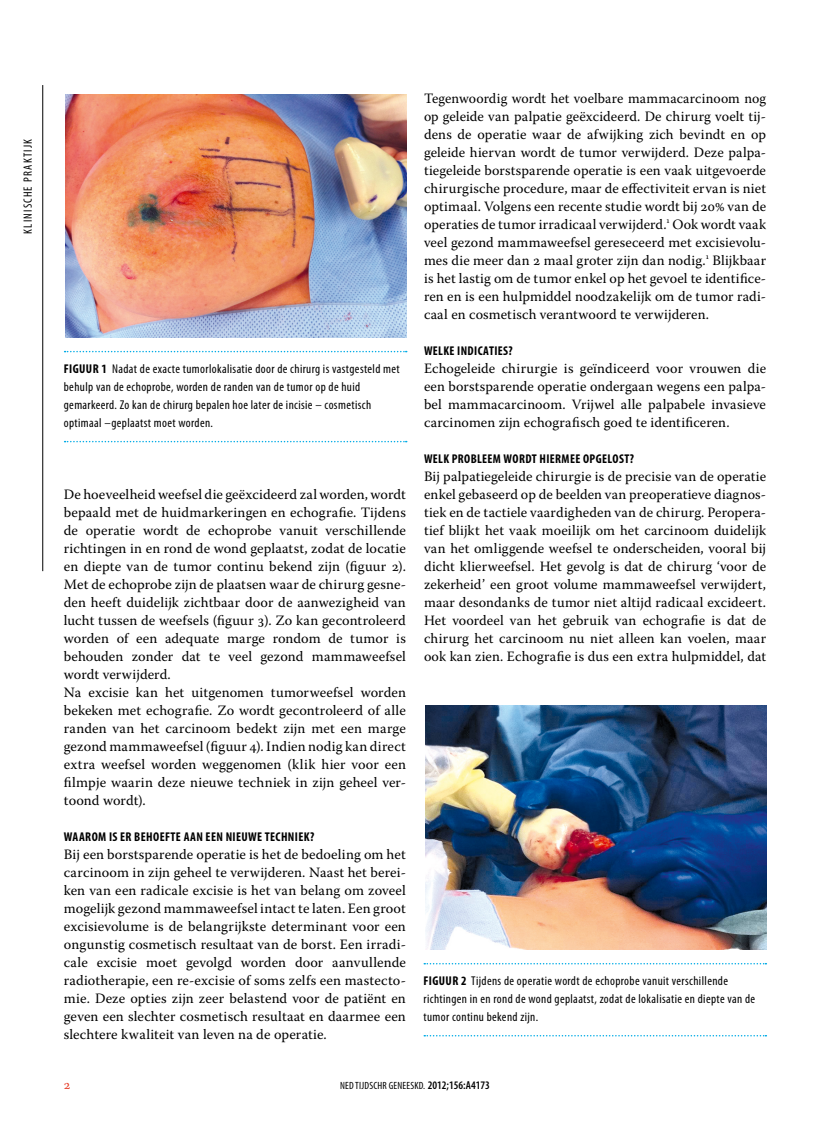
<style>
.page{position:relative;width:830px;height:1127px;background:#fff}
.page>*{position:absolute;margin:0;border:0;box-sizing:border-box;transform-origin:0 0}
.t1{font:14.25px/18px "Warnock Pro";letter-spacing:.005em;color:#000;text-align:justify}
.t2{font:13.5px "Warnock Pro";color:#e6402c}
.t3{font:condensed 12.75px/18px "Myriad Pro";letter-spacing:.03em;color:#000}
.t4{font:700 condensed 12.75px "Myriad Pro";letter-spacing:.03em;color:#000}
.t5{font:condensed 12px "Myriad Pro";letter-spacing:.1em;color:#000}
.t6{font:condensed 10.5px "Myriad Pro";letter-spacing:.02em;color:#000}
.s1{font-weight:700}
.s2{font-weight:600;font-size:11.55px}
</style>
<div class="page">
<hr style="left:42px;top:85px;width:1px;height:486px;background:#000">
<svg style="left:65px;top:351px;width:341px;height:1px"></svg>
<svg style="left:65px;top:441px;width:341px;height:1px"></svg>
<img style="left:66px;top:94px;width:340px;height:243px">
<svg style="left:424px;top:963px;width:342px;height:1px"></svg>
<svg style="left:424px;top:1035px;width:342px;height:1px"></svg>
<img style="left:425px;top:705px;width:340px;height:244px">
<p class="t5" style="left:21px;top:234px;width:96px;rotate:-90deg">KLINISCHE PRAKTIJK</p>
<p class="t3" style="left:64px;top:360px;width:337px;text-indent:38px"><span class="s1">1</span> Nadat de exacte tumorlokalisatie door de chirurg is vastgesteld met behulp van de echoprobe, worden de randen van de tumor op de huid gemarkeerd. Zo kan de chirurg bepalen hoe later de incisie – cosmetisch optimaal –geplaatst moet worden.</p>
<p class="t4" style="left:64px;top:362px;width:7px">FIGUUR</p>
<p class="t1" style="left:64px;top:485px;width:343px;text-align:left">De hoeveelheid weefsel die geëxcideerd zal worden, wordt bepaald met de huidmarkeringen en echografie. Tijdens de operatie wordt de echoprobe vanuit verschillende richtingen in en rond de wond geplaatst, zodat de locatie en diepte van de tumor continu bekend zijn (figuur 2).<br>Met de echoprobe zijn de plaatsen waar de chirurg gesne&shy;den heeft duidelijk zichtbaar door de aanwezigheid van lucht tussen de weefsels (figuur 3). Zo kan gecontroleerd worden of een adequate marge rondom de tumor is behouden zonder dat te veel gezond mammaweefsel wordt verwijderd.<br>Na excisie kan het uitgenomen tumorweefsel worden bekeken met echografie. Zo wordt gecontroleerd of alle randen van het carcinoom bedekt zijn met een marge gezond mammaweefsel (figuur 4). Indien nodig kan direct extra weefsel worden weggenomen (klik hier voor een filmpje waarin deze nieuwe techniek in zijn geheel ver&shy;toond wordt).</p>
<p class="t4" style="left:64px;top:830px;width:252px">WAAROM IS ER BEHOEFTE AAN EEN NIEUWE TECHNIEK?</p>
<p class="t1" style="left:64px;top:845px;width:343px">Bij een borstsparende operatie is het de bedoeling om het carcinoom in zijn geheel te verwijderen. Naast het berei&shy;ken van een radicale excisie is het van belang om zoveel mogelijk gezond mammaweefsel intact te laten. Een groot excisievolume is de belangrijkste determinant voor een ongunstig cosmetisch resultaat van de borst. Een irradi&shy;cale excisie moet gevolgd worden door aanvullende radiotherapie, een re-excisie of soms zelfs een mastecto&shy;mie. Deze opties zijn zeer belastend voor de patiënt en geven een slechter cosmetisch resultaat en daarmee een slechtere kwaliteit van leven na de operatie.</p>
<p class="t1" style="left:424px;top:89px;width:343px">Tegenwoordig wordt het voelbare mammacarcinoom nog op geleide van palpatie geëxcideerd. De chirurg voelt tij&shy;dens de operatie waar de afwijking zich bevindt en op geleide hiervan wordt de tumor verwijderd. Deze palpa&shy;tiegeleide borstsparende operatie is een vaak uitgevoerde chirurgische procedure, maar de effectiviteit ervan is niet optimaal. Volgens een recente studie wordt bij 20% van de operaties de tumor irradicaal verwijderd.<sup>1</sup> Ook wordt vaak veel gezond mammaweefsel gereseceerd met excisievolu&shy;mes die meer dan 2 maal groter zijn dan nodig.<sup>1</sup> Blijkbaar is het lastig om de tumor enkel op het gevoel te identifice&shy;ren en is een hulpmiddel noodzakelijk om de tumor radi&shy;caal en cosmetisch verantwoord te verwijderen.</p>
<p class="t4" style="left:424px;top:344px;width:90px">WELKE INDICATIES?</p>
<p class="t1" style="left:424px;top:359px;width:343px">Echogeleide chirurgie is geïndiceerd voor vrouwen die een borstsparende operatie ondergaan wegens een palpa&shy;bel mammacarcinoom. Vrijwel alle palpabele invasieve carcinomen zijn echografisch goed te identificeren.</p>
<p class="t4" style="left:424px;top:452px;width:211px">WELK PROBLEEM WORDT HIERMEE OPGELOST?</p>
<p class="t1" style="left:424px;top:467px;width:343px">Bij palpatiegeleide chirurgie is de precisie van de operatie enkel gebaseerd op de beelden van preoperatieve diagnos&shy;tiek en de tactiele vaardigheden van de chirurg. Peropera&shy;tief blijkt het vaak moeilijk om het carcinoom duidelijk van het omliggende weefsel te onderscheiden, vooral bij dicht klierweefsel. Het gevolg is dat de chirurg ‘voor de zekerheid’ een groot volume mammaweefsel verwijdert, maar desondanks de tumor niet altijd radicaal excideert.<br>Het voordeel van het gebruik van echografie is dat de chirurg het carcinoom nu niet alleen kan voelen, maar ook kan zien. Echografie is dus een extra hulpmiddel, dat</p>
<p class="t3" style="left:423px;top:972px;width:333px;text-indent:38px"><span class="s1">2</span> Tijdens de operatie wordt de echoprobe vanuit verschillende richtingen in en rond de wond geplaatst, zodat de lokalisatie en diepte van de tumor continu bekend zijn.</p>
<p class="t4" style="left:423px;top:974px;width:7px">FIGUUR</p>
<p class="t2" style="left:64px;top:1076px;width:8px">2</p>
<p class="t6" style="left:340px;top:1080px;width:151px">NED TIJDSCHR GENEESKD. <span class="s2">2012;156:A4173</span></p>
</div>
